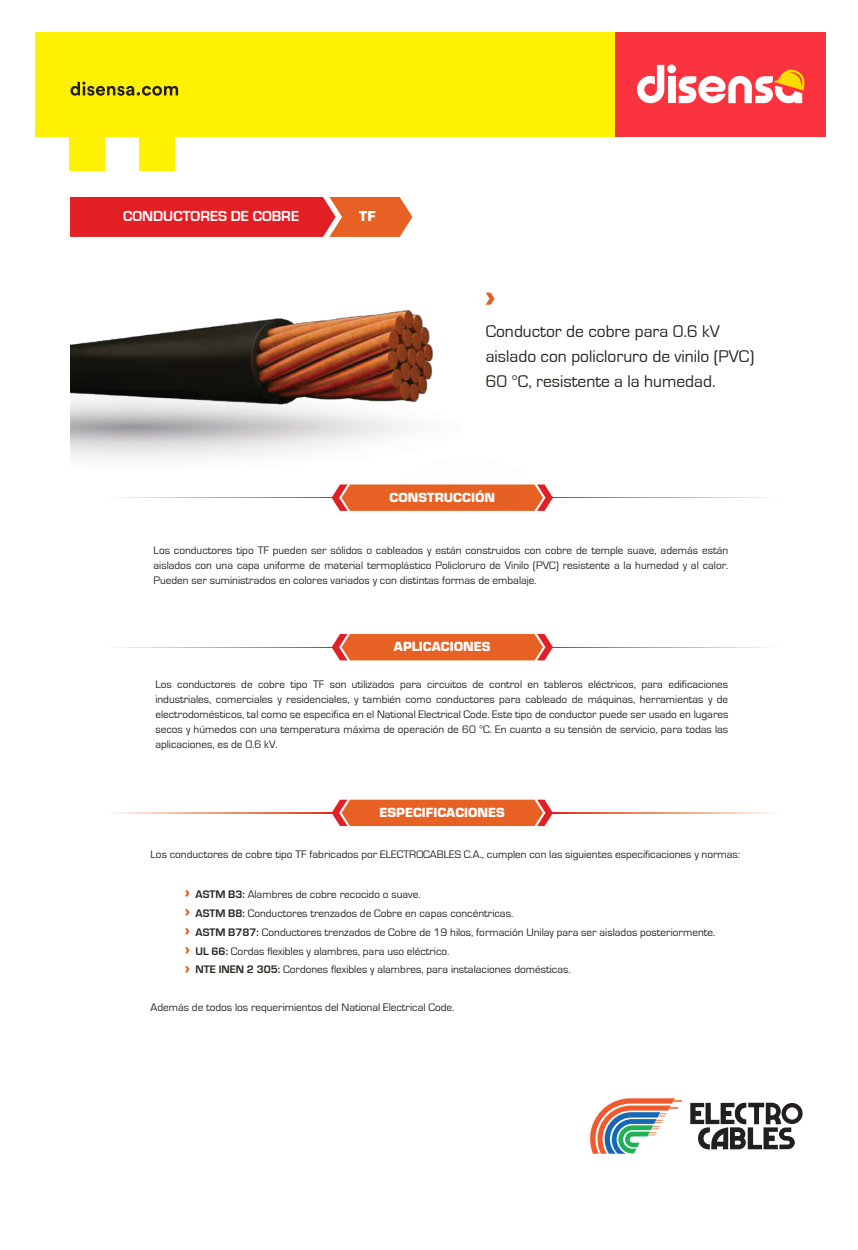
<style>
.page{position:relative;width:858px;height:1250px;background:#fff}
.page>*{position:absolute;margin:0;border:0;box-sizing:border-box;transform-origin:0 0}
.t1{font:17.5px/25px "Eurostile";color:#24281f}
.t2{font:700 15px "Eurostile";color:#fff}
.t3{font:900 15px "Eurostile";color:#fff}
.t4{font:900 13.75px "Eurostile";color:#fff}
.t5{font:11.25px/15px "Eurostile";color:#24281f;text-align:justify}
.s1{font-weight:700}
</style>
<div class="page">
<svg style="left:690px;top:1102px;width:112px;height:48px"></svg>
<svg style="left:590px;top:1098px;width:92px;height:56px"></svg>
<div style="left:614px;top:32px;width:212px;height:104px;background:#fb333e"></div>
<svg style="left:637px;top:65px;width:27px;height:38px"></svg>
<div style="left:668px;top:76px;width:7px;height:27px;background:#fff"></div>
<div style="left:667px;top:65px;width:9px;height:8px;background:#fff;border-radius:50%"></div>
<svg style="left:678px;top:69px;width:127px;height:34px"></svg>
<div style="left:35px;top:32px;width:579px;height:104px;background:#fff101"></div>
<div style="left:70px;top:136px;width:35px;height:35px;background:#fff101"></div>
<div style="left:139px;top:136px;width:35px;height:35px;background:#fff101"></div>
<svg style="left:70px;top:82px;width:108px;height:14px"></svg>
<svg style="left:70px;top:197px;width:334px;height:6px;background:#e3322a"></svg>
<svg style="left:112px;top:647px;width:219px;height:1px"></svg>
<svg style="left:553px;top:647px;width:223px;height:1px"></svg>
<svg style="left:112px;top:813px;width:219px;height:1px"></svg>
<svg style="left:553px;top:813px;width:223px;height:1px"></svg>
<svg style="left:185px;top:890px;width:4px;height:6px"></svg>
<svg style="left:185px;top:909px;width:4px;height:6px"></svg>
<svg style="left:185px;top:928px;width:4px;height:6px"></svg>
<svg style="left:185px;top:947px;width:4px;height:6px"></svg>
<svg style="left:185px;top:966px;width:4px;height:6px"></svg>
<svg style="left:331px;top:634px;width:222px;height:26px;background:#e86631"></svg>
<svg style="left:331px;top:800px;width:222px;height:26px;background:#e86631"></svg>
<svg style="left:336px;top:484px;width:217px;height:27px;background:#e96c3f"></svg>
<img style="left:70px;top:203px;width:454px;height:302px">
<h2 class="t2" style="left:123px;top:208px;width:177px">CONDUCTORES DE COBRE</h2>
<h2 class="t3" style="left:359px;top:208px;width:18px">TF</h2>
<h1 class="t1" style="left:485px;top:319px;width:270px">Conductor de cobre para 0.6 kV aislado con policloruro de vinilo (PVC)<br>60 °C, resistente a la humedad.</h1>
<p class="t4" style="left:389px;top:490px;width:107px">CONSTRUCCIÓN</p>
<p class="t5" style="left:153px;top:543px;width:576px">Los conductores tipo TF pueden ser sólidos o cableados y están construidos con cobre de temple suave, además están aislados con una capa uniforme de material termoplástico Policloruro de Vinilo (PVC) resistente a la humedad y al calor.<br>Pueden ser suministrados en colores variados y con distintas formas de embalaje.</p>
<p class="t4" style="left:394px;top:639px;width:98px">APLICACIONES</p>
<p class="t5" style="left:155px;top:677px;width:574px">Los conductores de cobre tipo TF son utilizados para circuitos de control en tableros eléctricos, para edificaciones industriales, comerciales y residenciales, y también como conductores para cableado de máquinas, herramientas y de electrodomésticos, tal como se especifica en el National Electrical Code. Este tipo de conductor puede ser usado en lugares secos y húmedos con una temperatura máxima de operación de 60 °C. En cuanto a su tensión de servicio, para todas las aplicaciones, es de 0.6 kV.</p>
<p class="t4" style="left:379px;top:805px;width:127px">ESPECIFICACIONES</p>
<p class="t5" style="left:150px;top:847px;width:591px">Los conductores de cobre tipo TF fabricados por ELECTROCABLES C.A., cumplen con las siguientes especificaciones y normas:</p>
<p class="t5" style="left:195px;top:885px;width:521px;line-height:18.8px;text-align:left"><span class="s1">ASTM B3:</span> Alambres de cobre recocido o suave.<br><span class="s1">ASTM B8:</span> Conductores trenzados de Cobre en capas concéntricas.<br><span class="s1">ASTM B787:</span> Conductores trenzados de Cobre de 19 hilos, formación Unilay para ser aislados posteriormente.<br><span class="s1">UL 66:</span> Cordas flexibles y alambres, para uso eléctrico.<br><span class="s1">NTE INEN 2 305:</span> Cordones flexibles y alambres, para instalaciones domésticas.</p>
<p class="t5" style="left:150px;top:1000px;width:305px">Además de todos los requerimientos del National Electrical Code.</p>
</div>
